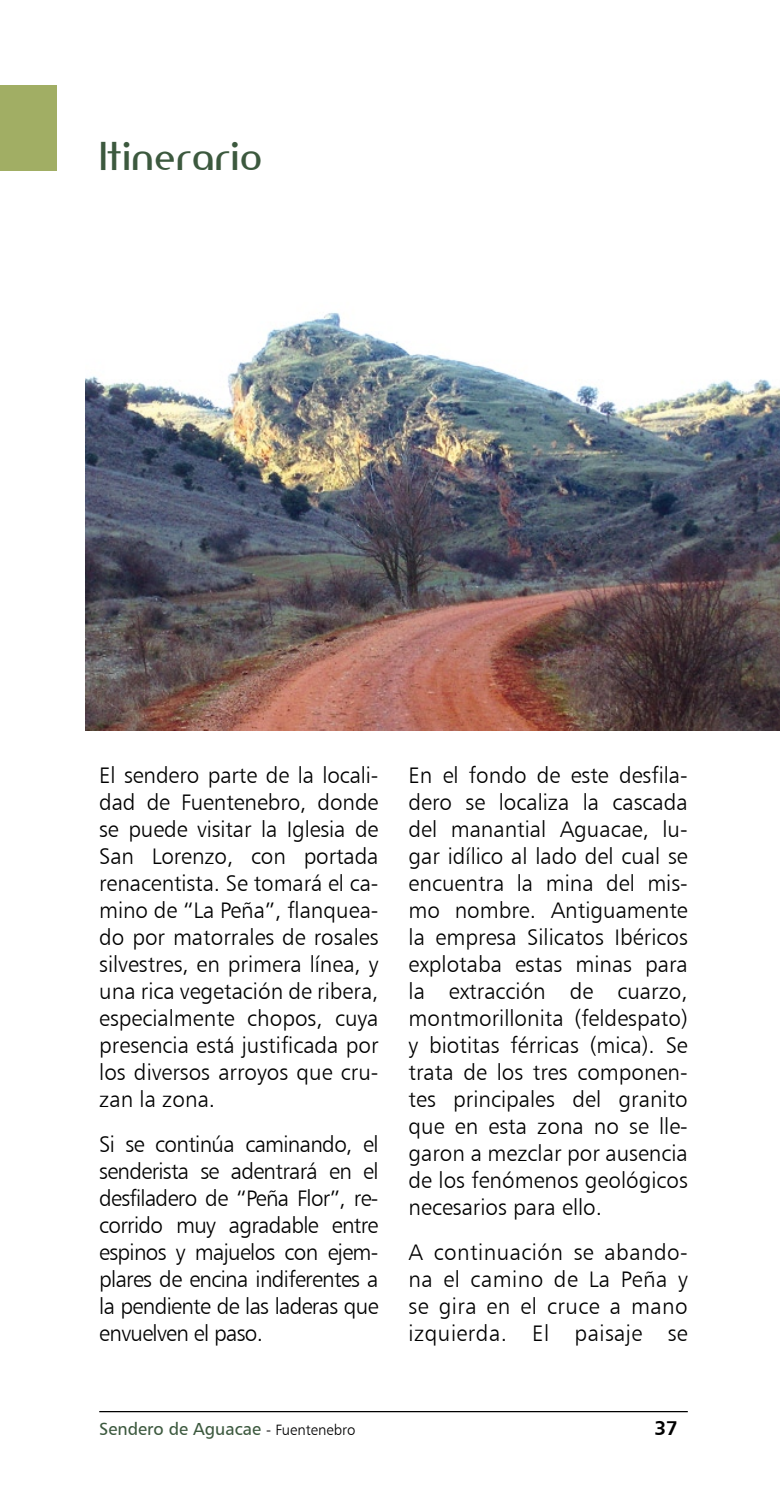
<style>
.page{position:relative;width:780px;height:1489px;background:#fff}
.page>*{position:absolute;margin:0;border:0;box-sizing:border-box;transform-origin:0 0}
.t1{font:37.5px "Amerika Sans";letter-spacing:.02em;color:#3c593e}
.t2{font:22.5px/27px "Humanist 777 BT Light B";color:#000;text-align:justify}
.t3{font:20px "Humanist 777 BT Bold B";color:#000}
.t4{font:17.5px "Humanist 777 BT Roman B";color:#3c593e}
.s1{font-family:"Humanist 777 BT Light B";font-size:15px;color:#000}
</style>
<div class="page">
<img style="left:85px;top:312px;width:695px;height:418px">
<hr style="left:99px;top:1410px;width:588px;height:1px;background:#000">
<div style="left:0;top:85px;width:57px;height:85px;background:#a1ae64"></div>
<h1 class="t1" style="left:99px;top:132px;width:164px">Itinerario</h1>
<p class="t2" style="left:99px;top:761px;width:281px">El sendero parte de la locali&shy;dad de Fuentenebro, donde se puede visitar la Iglesia de San Lorenzo, con portada renacentista. Se tomará el ca&shy;mino de “La Peña”, flanquea&shy;do por matorrales de rosales silvestres, en primera línea, y una rica vegetación de ribera, especialmente chopos, cuya presencia está justificada por los diversos arroyos que cru&shy;zan la zona.</p>
<p class="t2" style="left:99px;top:1129px;width:281px">Si se continúa caminando, el senderista se adentrará en el desfiladero de “Peña Flor”, re&shy;corrido muy agradable entre espinos y majuelos con ejem&shy;plares de encina indiferentes a la pendiente de las laderas que envuelven el paso.</p>
<p class="t2" style="left:408px;top:761px;width:281px">En el fondo de este desfila&shy;dero se localiza la cascada del manantial Aguacae, lu&shy;gar idílico al lado del cual se encuentra la mina del mis&shy;mo nombre. Antiguamente la empresa Silicatos Ibéricos explotaba estas minas para la extracción de cuarzo, montmorillonita (feldespato) y biotitas férricas (mica). Se trata de los tres componen&shy;tes principales del granito que en esta zona no se lle&shy;garon a mezclar por ausencia de los fenómenos geológicos necesarios para ello.</p>
<p class="t2" style="left:408px;top:1237px;width:281px">A continuación se abando&shy;na el camino de La Peña y se gira en el cruce a mano izquierda. El paisaje se</p>
<p class="t4" style="left:99px;top:1417px;width:258px">Sendero de Aguacae <span class="s1">- Fuentenebro</span></p>
<p class="t3" style="left:654px;top:1415px;width:25px">37</p>
</div>
